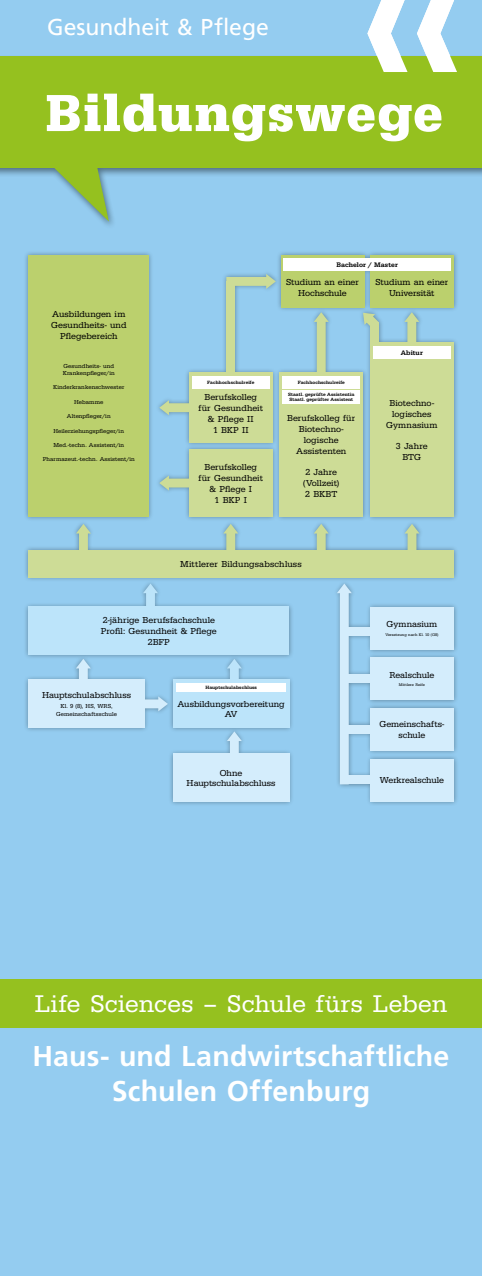
<style>
.page{position:relative;width:482px;height:1276px;background:#94ccf0}
.page>*{position:absolute;margin:0;border:0;box-sizing:border-box;transform-origin:0 0}
.t1{font:700 54px "URW Egyptienne T";letter-spacing:.025em;color:#fff}
.t2{font:700 28.6px/35px "Frutiger";letter-spacing:.005em;color:#fff;text-align:center}
.t3{font:25px "URW Egyptienne T";letter-spacing:.015em;color:#fff}
.t4{font:23px "Frutiger";color:#fff}
.t5{font:9px/10.8px "URW Egyptienne T";color:#000;text-align:center}
.t6{font:500 6.8px "URW Egyptienne T";letter-spacing:.01em;color:#000}
.t7{font:6px/7.2px "URW Egyptienne T";letter-spacing:.01em;color:#000}
.t8{font:500 4.8px/5.8px "URW Egyptienne T";letter-spacing:.02em;color:#000}
.t9{font:4px "URW Egyptienne T";letter-spacing:.01em;color:#000}
</style>
<div class="page">
<div style="left:0;top:979px;width:482px;height:49px;background:#95c11f"></div>
<div style="left:0;top:54px;width:482px;height:176px;background:#000;opacity:.45"></div>
<div style="left:0;top:57px;width:482px;height:111px;background:#95c11f"></div>
<svg style="left:0;top:168px;width:109px;height:54px"></svg>
<svg style="left:367px;top:0;width:90px;height:72px"></svg>
<div style="left:23px;top:250px;width:436px;height:556px;background:#000;opacity:.35"></div>
<svg style="left:143px;top:583px;width:15px;height:23px"></svg>
<svg style="left:76px;top:659px;width:15px;height:20px"></svg>
<svg style="left:227px;top:659px;width:15px;height:20px"></svg>
<svg style="left:227px;top:731px;width:15px;height:22px"></svg>
<svg style="left:363px;top:313px;width:16px;height:16px"></svg>
<div style="left:370px;top:322px;width:9px;height:20px;background:#cddc96"></div>
<div style="left:28px;top:606px;width:261px;height:49px;background:#bce4fa"></div>
<div style="left:28px;top:255px;width:121px;height:262px;background:#bbd06d"></div>
<div style="left:28px;top:550px;width:425px;height:27px;background:#cddc96"></div>
<div style="left:189px;top:372px;width:84px;height:71px;background:#cddc96"></div>
<div style="left:189px;top:449px;width:84px;height:68px;background:#cddc96"></div>
<div style="left:281px;top:255px;width:83px;height:53px;background:#bbd06d"></div>
<div style="left:279px;top:372px;width:84px;height:145px;background:#cddc96"></div>
<div style="left:370px;top:255px;width:84px;height:53px;background:#bbd06d"></div>
<div style="left:370px;top:342px;width:84px;height:175px;background:#cddc96"></div>
<div style="left:28px;top:679px;width:117px;height:48px;background:#d4edfc"></div>
<div style="left:173px;top:679px;width:116px;height:48px;background:#bce4fa"></div>
<div style="left:173px;top:753px;width:116px;height:48px;background:#d4edfc"></div>
<svg style="left:314px;top:524px;width:15px;height:26px"></svg>
<svg style="left:223px;top:524px;width:15px;height:26px"></svg>
<svg style="left:159px;top:475px;width:30px;height:15px"></svg>
<svg style="left:159px;top:400px;width:30px;height:15px"></svg>
<svg style="left:76px;top:524px;width:15px;height:26px"></svg>
<svg style="left:145px;top:696px;width:23px;height:15px"></svg>
<svg style="left:404px;top:524px;width:15px;height:26px"></svg>
<svg style="left:404px;top:312px;width:15px;height:30px"></svg>
<svg style="left:226px;top:274px;width:50px;height:15px"></svg>
<svg style="left:314px;top:312px;width:15px;height:60px"></svg>
<div style="left:226px;top:281px;width:9px;height:92px;background:#cddc96"></div>
<div style="left:192px;top:376px;width:78px;height:13px;background:#fff"></div>
<div style="left:282px;top:376px;width:78px;height:13px;background:#fff"></div>
<div style="left:282px;top:390px;width:78px;height:13px;background:#fff"></div>
<div style="left:373px;top:346px;width:78px;height:13px;background:#fff"></div>
<div style="left:283px;top:258px;width:168px;height:12px;background:#fff"></div>
<div style="left:176px;top:683px;width:110px;height:8px;background:#fff"></div>
<svg style="left:337px;top:583px;width:15px;height:201px;background:#b2d6ec"></svg>
<div style="left:342px;top:775px;width:45px;height:9px;background:#d4edfc"></div>
<div style="left:342px;top:724px;width:45px;height:9px;background:#d4edfc"></div>
<div style="left:342px;top:674px;width:45px;height:9px;background:#d4edfc"></div>
<div style="left:342px;top:627px;width:45px;height:9px;background:#d4edfc"></div>
<div style="left:370px;top:758px;width:84px;height:43px;background:#d4edfc"></div>
<div style="left:370px;top:707px;width:83px;height:43px;background:#d4edfc"></div>
<div style="left:370px;top:657px;width:83px;height:43px;background:#d4edfc"></div>
<div style="left:370px;top:607px;width:83px;height:43px;background:#d4edfc"></div>
<h3 class="t4" style="left:47px;top:14px;width:223px">Gesundheit &amp; Pflege</h3>
<h1 class="t1" style="left:45px;top:81px;width:399px">Bildungswege</h1>
<p class="t6" style="left:336px;top:260px;width:63px">Bachelor / Master</p>
<p class="t5" style="left:51px;top:309px;width:77px">Ausbildungen im<br>Gesundheits- und<br>Pflegebereich</p>
<p class="t7" style="left:63px;top:362px;width:54px">Gesundheits- und<br>Krankenpfleger/in</p>
<p class="t7" style="left:53px;top:384px;width:73px">Kinderkrankenschwester</p>
<p class="t7" style="left:74px;top:398px;width:31px">Hebamme</p>
<p class="t7" style="left:67px;top:413px;width:45px">Altenpfleger/in</p>
<p class="t7" style="left:54px;top:427px;width:72px">Heilerziehungspfleger/in</p>
<p class="t7" style="left:53px;top:441px;width:72px">Med.-techn. Assistent/in</p>
<p class="t7" style="left:43px;top:456px;width:94px">Pharmazeut.-techn. Assistent/in</p>
<p class="t5" style="left:286px;top:276px;width:74px">Studium an einer<br>Hochschule</p>
<p class="t5" style="left:375px;top:276px;width:74px">Studium an einer<br>Universität</p>
<p class="t8" style="left:207px;top:380px;width:49px">Fachhochschulreife</p>
<p class="t8" style="left:298px;top:380px;width:49px">Fachhochschulreife</p>
<p class="t8" style="left:288px;top:391px;width:68px">Staatl. geprüfte Assistentin<br>Staatl. geprüfter Assistent</p>
<p class="t5" style="left:199px;top:392px;width:66px">Berufskolleg für Gesundheit &amp; Pflege II<br>1 BKP II</p>
<p class="t5" style="left:199px;top:462px;width:66px">Berufskolleg für Gesundheit &amp; Pflege I<br>1 BKP I</p>
<p class="t5" style="left:287px;top:413px;width:70px">Berufskolleg für<br>Biotechno&shy;logische<br>Assistenten</p>
<p class="t5" style="left:303px;top:467px;width:38px;text-align:left">2 Jahre (Vollzeit)<br>2 BKBT</p>
<p class="t6" style="left:401px;top:349px;width:24px">Abitur</p>
<p class="t5" style="left:386px;top:398px;width:53px">Biotechno&shy;logisches<br>Gymnasium</p>
<p class="t5" style="left:396px;top:441px;width:33px">3 Jahre<br>BTG</p>
<p class="t5" style="left:180px;top:558px;width:123px">Mittlerer Bildungsabschluss</p>
<p class="t5" style="left:101px;top:615px;width:117px">2-jährige Berufsfachschule<br>Profil: Gesundheit &amp; Pflege<br>2BFP</p>
<p class="t8" style="left:205px;top:684px;width:53px">Hauptschulabschluss</p>
<p class="t5" style="left:42px;top:689px;width:90px">Hauptschulabschluss</p>
<p class="t7" style="left:56px;top:702px;width:62px;line-height:8px;text-align:center">Kl. 9 (8), HS, WRS,<br>Gemeinschaftsschule</p>
<p class="t5" style="left:177px;top:699px;width:109px;line-height:10px">Ausbildungsvorbereitung<br>AV</p>
<p class="t5" style="left:187px;top:768px;width:90px;line-height:10px">Ohne<br>Hauptschulabschluss</p>
<p class="t5" style="left:386px;top:619px;width:52px">Gymnasium</p>
<p class="t9" style="left:385px;top:632px;width:55px">Versetzung nach Kl. 10 (G8)</p>
<p class="t5" style="left:389px;top:669px;width:47px">Realschule</p>
<p class="t9" style="left:399px;top:683px;width:28px">Mittlere Reife</p>
<p class="t5" style="left:379px;top:718px;width:66px">Gemeinschafts&shy;schule</p>
<p class="t5" style="left:380px;top:775px;width:66px">Werkrealschule</p>
<h3 class="t3" style="left:35px;top:989px;width:414px">Life Sciences – Schule fürs Leben</h3>
<h2 class="t2" style="left:32px;top:1038px;width:418px">Haus- und Landwirtschaftliche<br>Schulen Offenburg</h2>
</div>
